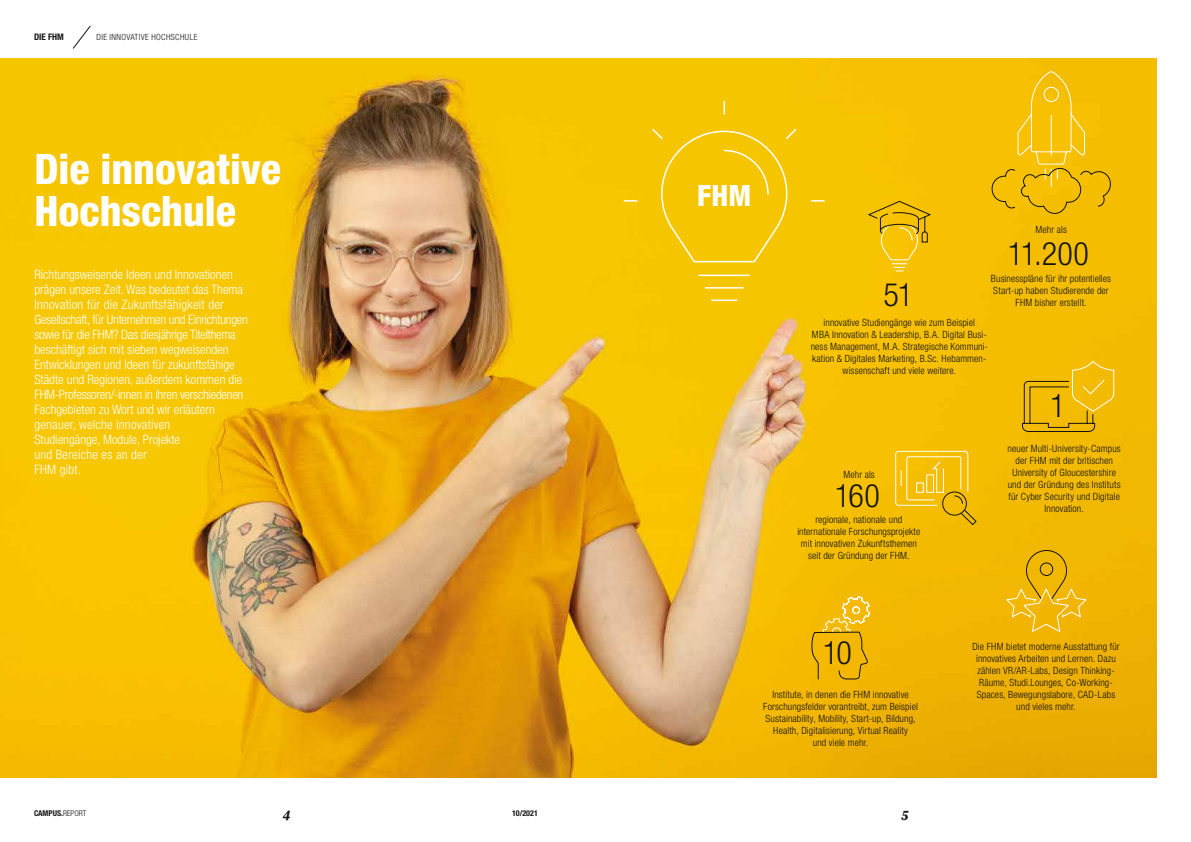
<style>
.page{position:relative;width:1191px;height:842px;background:#fff}
.page>*{position:absolute;margin:0;border:0;box-sizing:border-box;transform-origin:0 0}
.t1{font:800 condensed 42px/42px "Helvetica Neue LT Std";color:#fff}
.t2{font:300 condensed 32.2px "Helvetica Neue LT Std";letter-spacing:-.04em;color:#131313}
.t3{font:800 condensed 29.4px "Helvetica Neue LT Std";color:#fff}
.t4{font:italic 900 14px "Source Serif Pro";color:#131313}
.t5{font:300 condensed 13px/15px "Helvetica Neue LT Std";color:#fff}
.t6{font:300 condensed 10px/12px "Helvetica Neue LT Std";letter-spacing:.01em;color:#131313;text-align:center}
.t7{font:700 condensed 9px "Helvetica Neue LT Std";color:#131313}
.t8{font:300 condensed 8.5px "Helvetica Neue LT Std";letter-spacing:.045em;color:#131313}
.t9{font:700 condensed 8px "Helvetica Neue LT Std";color:#131313}
.s1{font-weight:300}
</style>
<div class="page">
<img style="left:0;top:58px;width:1157px;height:720px">
<svg style="left:73px;top:26px;width:18px;height:23px"></svg>
<div style="left:623px;top:100px;width:202px;height:202px;background:#f5c500"></div>
<svg style="left:991px;top:71px;width:121px;height:143px;background:#f1bd08"></svg>
<svg style="left:810px;top:595px;width:61px;height:90px;background:#edb60d"></svg>
<svg style="left:866px;top:200px;width:66px;height:72px;background:#ebbb09"></svg>
<svg style="left:894px;top:450px;width:83px;height:76px;background:#f0bf15"></svg>
<svg style="left:1021px;top:360px;width:93px;height:72px;background:#e7b408"></svg>
<svg style="left:1004px;top:549px;width:84px;height:84px;background:#ecb50c"></svg>
<p class="t7" style="left:34px;top:32px;width:31px">DIE FHM</p>
<p class="t8" style="left:97px;top:32px;width:102px">DIE INNOVATIVE HOCHSCHULE</p>
<h1 class="t1" style="left:34px;top:147px;width:248px">Die innovative<br>Hochschule</h1>
<p class="t5" style="left:34px;top:267px;width:215px">Richtungsweisende Ideen und Innovationen prägen unsere Zeit. Was bedeutet das Thema Innovation für die Zukunftsfähigkeit der Gesellschaft, für Unternehmen und Einrichtungen sowie für die FHM? Das diesjährige Titelthema beschäftigt sich mit sieben wegweisenden Entwicklungen und Ideen für zukunftsfähige Städte und Regionen, außerdem kommen die FHM-Professoren/-innen in ihren verschiedenen Fachgebieten zu Wort und wir erläutern genauer, welche innovativen<br>Studiengänge, Module, Projekte<br>und Bereiche es an der<br>FHM gibt.</p>
<h3 class="t3" style="left:697px;top:178px;width:55px">FHM</h3>
<p class="t6" style="left:1035px;top:223px;width:33px">Mehr als</p>
<h2 class="t2" style="left:1008px;top:235px;width:82px">11.200</h2>
<p class="t6" style="left:991px;top:272px;width:122px">Businesspläne für ihr potentielles<br>Start-up haben Studierende der<br>FHM bisher erstellt.</p>
<h2 class="t2" style="left:883px;top:276px;width:31px">51</h2>
<p class="t6" style="left:810px;top:317px;width:179px">innovative Studiengänge wie zum Beispiel<br>MBA Innovation &amp; Leadership, B.A. Digital Busi&shy;ness Management, M.A. Strategische Kommuni&shy;kation &amp; Digitales Marketing, B.Sc. Hebammen&shy;wissenschaft und viele weitere.</p>
<p class="t6" style="left:843px;top:468px;width:33px">Mehr als</p>
<h2 class="t2" style="left:834px;top:477px;width:47px">160</h2>
<p class="t6" style="left:797px;top:514px;width:124px">regionale, nationale und internationale Forschungsprojekte mit innovativen Zukunftsthemen seit der Gründung der FHM.</p>
<h2 class="t2" style="left:1050px;top:386px;width:17px">1</h2>
<p class="t6" style="left:1007px;top:443px;width:115px">neuer Multi-University-Campus der FHM mit der britischen<br>University of Gloucestershire und der Gründung des Instituts für Cyber Security und Digitale<br>Innovation.</p>
<h2 class="t2" style="left:823px;top:633px;width:31px">10</h2>
<p class="t6" style="left:763px;top:688px;width:156px">Institute, in denen die FHM innovative Forschungsfelder vorantreibt, zum Beispiel Sustainability, Mobility, Start-up, Bildung, Health, Digitalisierung, Virtual Reality<br>und viele mehr.</p>
<p class="t6" style="left:972px;top:641px;width:149px">Die FHM bietet moderne Ausstattung für innovatives Arbeiten und Lernen. Dazu zählen VR/AR-Labs, Design Thinking-Räume, Studi.Lounges, Co-Working-Spaces, Bewegungslabore, CAD-Labs und vieles mehr.</p>
<p class="t9" style="left:34px;top:809px;width:54px">CAMPUS.<span class="s1">REPORT</span></p>
<h3 class="t4" style="left:282px;top:805px;width:9px">4</h3>
<p class="t9" style="left:512px;top:809px;width:27px">10/2021</p>
<h3 class="t4" style="left:901px;top:805px;width:9px">5</h3>
</div>
